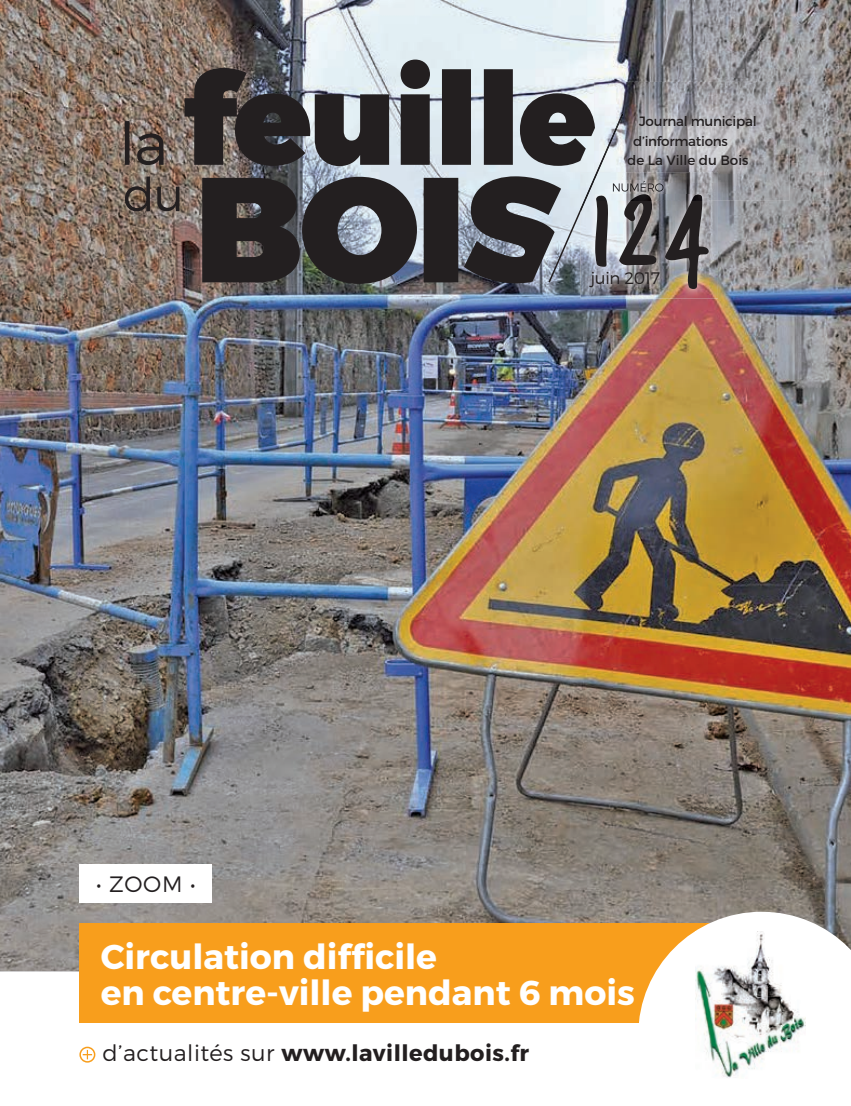
<style>
.page{position:relative;width:851px;height:1106px;background:#fff}
.page>*{position:absolute;margin:0;border:0;box-sizing:border-box;transform-origin:0 0}
.t1{font:115.65px "Trash Hand";color:#231f20}
.t2{font:700 34.5px/36px "Montserrat";color:#fff}
.t3{font:700 22.5px "Montserrat";letter-spacing:.02em;color:#231f20}
.t4{font:300 22.2px "Montserrat";color:#231f20}
.t5{font:300 16.65px "Montserrat";letter-spacing:-.02em;color:#231f20}
.t6{font:13.5px "Montserrat";letter-spacing:-.02em;color:#231f20}
.t7{font:13.5px "Montserrat";color:#231f20}
.s1{font-weight:300}
</style>
<div class="page">
<img style="left:0;top:0;width:850px;height:971px">
<div style="left:79px;top:923px;width:677px;height:100px;background:#f89e1c"></div>
<div style="left:79px;top:864px;width:133px;height:38px;background:#fff"></div>
<svg style="left:638px;top:911px;width:212px;height:119px"></svg>
<img style="left:695px;top:931px;width:110px;height:147px">
<div style="left:79px;top:1046px;width:16px;height:16px;border:2px solid #f89e1c;border-radius:50%"></div>
<svg style="left:83px;top:1049px;width:9px;height:10px"></svg>
<img style="left:580px;top:200px;width:137px;height:98px">
<img style="left:595px;top:200px;width:113px;height:89px">
<img style="left:595px;top:82px;width:194px;height:118px">
<img style="left:623px;top:172px;width:94px;height:28px">
<svg style="left:548px;top:114px;width:75px;height:168px"></svg>
<img style="left:612px;top:181px;width:51px;height:11px">
<img style="left:595px;top:194px;width:113px;height:6px">
<svg style="left:202px;top:176px;width:359px;height:108px;fill:#231f20"></svg>
<svg style="left:125px;top:60px;width:470px;height:106px"></svg>
<svg style="left:125px;top:176px;width:54px;height:35px"></svg>
<p class="t6" style="left:639px;top:113px;width:119px">Journal municipal</p>
<p class="t6" style="left:633px;top:133px;width:96px">d’informations</p>
<p class="t7" style="left:627px;top:152px;width:123px">de La Ville du Bois</p>
<p class="t4" style="left:96px;top:870px;width:101px">• ZOOM •</p>
<h1 class="t1" style="left:589px;top:173px;width:121px">124</h1>
<p class="t5" style="left:590px;top:268px;width:71px">juin 2017</p>
<p class="t2" style="left:101px;top:939px;width:535px">Circulation difficile<br>en centre-ville pendant 6 mois</p>
<p class="t3" style="left:102px;top:1039px;width:428px"><span class="s1">d’actualités sur</span> www.lavilledubois.fr</p>
</div>
